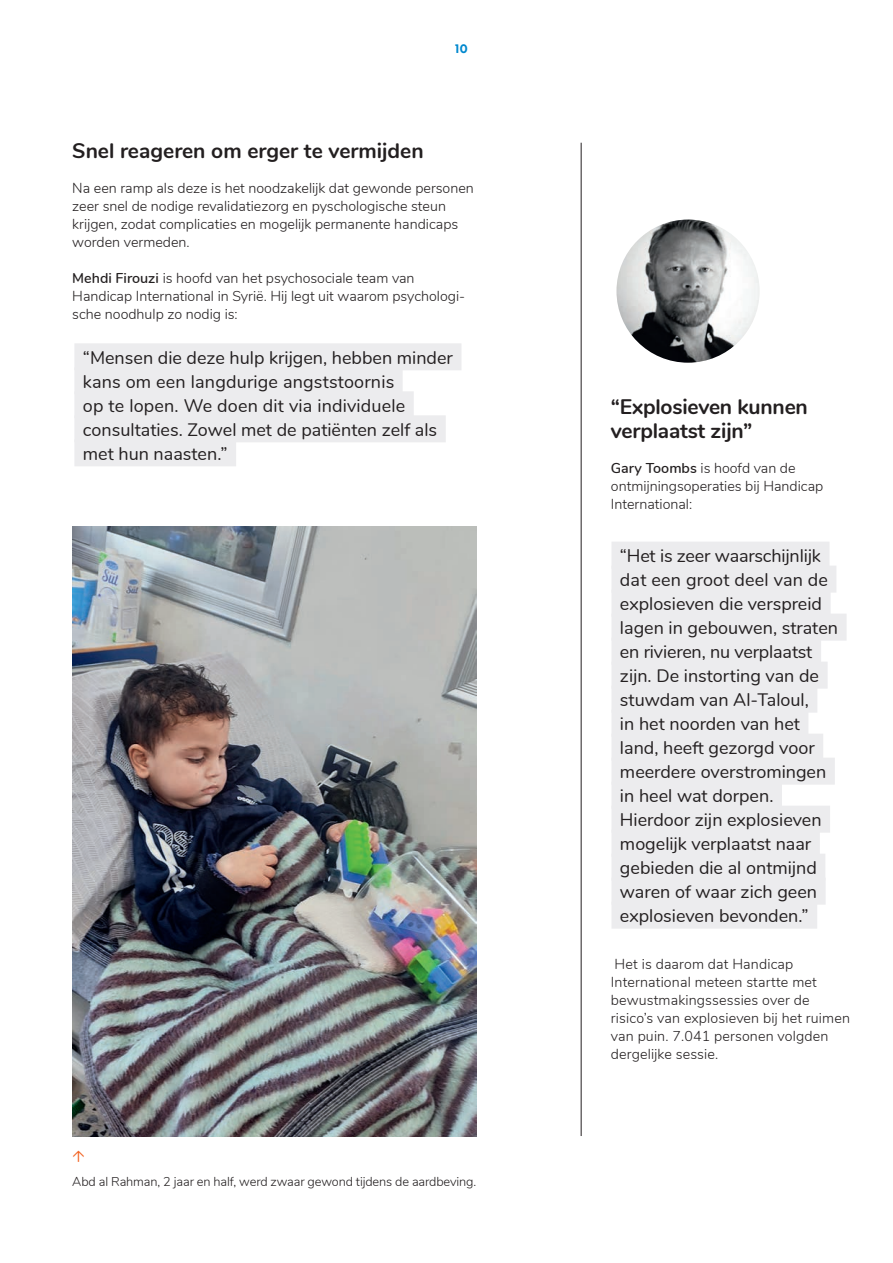
<style>
.page{position:relative;width:893px;height:1263px;background:#fff}
.page>*{position:absolute;margin:0;border:0;box-sizing:border-box;transform-origin:0 0}
.t1{font:700 21px/24px "Nunito";letter-spacing:-.01em;color:#231f20}
.t2{font:18px/24px "Nunito";color:#231f20}
.t3{font:300 14.25px/18px "Nunito";color:#231f20}
.t4{font:300 12.75px "Nunito";letter-spacing:-.01em;color:#231f20}
.t5{font:700 12px "Brother 1816 Printed";color:#0088ce}
.s1{font-weight:600}
</style>
<div class="page">
<div style="left:74px;top:343px;width:387px;height:27px;background:#ececee"></div>
<div style="left:74px;top:367px;width:329px;height:27px;background:#ececee"></div>
<div style="left:74px;top:391px;width:340px;height:27px;background:#ececee"></div>
<div style="left:74px;top:415px;width:372px;height:27px;background:#ececee"></div>
<div style="left:74px;top:439px;width:162px;height:27px;background:#ececee"></div>
<div style="left:611px;top:542px;width:218px;height:27px;background:#ececee"></div>
<div style="left:611px;top:566px;width:225px;height:27px;background:#ececee"></div>
<div style="left:611px;top:590px;width:220px;height:27px;background:#ececee"></div>
<div style="left:611px;top:614px;width:236px;height:27px;background:#ececee"></div>
<div style="left:611px;top:638px;width:210px;height:27px;background:#ececee"></div>
<div style="left:611px;top:662px;width:217px;height:27px;background:#ececee"></div>
<div style="left:611px;top:686px;width:206px;height:27px;background:#ececee"></div>
<div style="left:611px;top:710px;width:197px;height:27px;background:#ececee"></div>
<div style="left:611px;top:734px;width:212px;height:27px;background:#ececee"></div>
<div style="left:611px;top:758px;width:224px;height:27px;background:#ececee"></div>
<div style="left:611px;top:782px;width:171px;height:27px;background:#ececee"></div>
<div style="left:611px;top:806px;width:219px;height:27px;background:#ececee"></div>
<div style="left:611px;top:830px;width:209px;height:27px;background:#ececee"></div>
<div style="left:611px;top:854px;width:214px;height:27px;background:#ececee"></div>
<div style="left:611px;top:878px;width:215px;height:27px;background:#ececee"></div>
<div style="left:611px;top:902px;width:206px;height:27px;background:#ececee"></div>
<img style="left:616px;top:220px;width:144px;height:143px;border-radius:72px">
<img style="left:72px;top:527px;width:404px;height:609px">
<hr style="left:581px;top:143px;width:1px;height:993px;background:#231f20">
<p class="t5" style="left:455px;top:40px;width:14px">10</p>
<h1 class="t1" style="left:72px;top:137px;width:353px">Snel reageren om erger te vermijden</h1>
<p class="t3" style="left:72px;top:178px;width:403px">Na een ramp als deze is het noodzakelijk dat gewonde personen zeer snel de nodige revalidatiezorg en pyschologische steun krijgen, zodat complicaties en mogelijk permanente handicaps worden vermeden.</p>
<p class="t3" style="left:72px;top:268px;width:394px"><span class="s1">Mehdi Firouzi</span> is hoofd van het psychosociale team van<br>Handicap International in Syrië. Hij legt uit waarom psychologi&shy;sche noodhulp zo nodig is:</p>
<p class="t2" style="left:83px;top:345px;width:372px">“Mensen die deze hulp krijgen, hebben minder kans om een langdurige angststoornis<br>op te lopen. We doen dit via individuele consultaties. Zowel met de patiënten zelf als met hun naasten.”</p>
<p class="t4" style="left:72px;top:1173px;width:405px">Abd al Rahman, 2 jaar en half, werd zwaar gewond tijdens de aardbeving.</p>
<h1 class="t1" style="left:611px;top:394px;width:198px">“Explosieven kunnen verplaatst zijn”</h1>
<p class="t3" style="left:611px;top:459px;width:214px"><span class="s1">Gary Toombs</span> is hoofd van de ontmijningsoperaties bij Handicap<br>International:</p>
<p class="t2" style="left:620px;top:543px;width:220px">“Het is zeer waarschijnlijk dat een groot deel van de explosieven die verspreid lagen in gebouwen, straten en rivieren, nu verplaatst zijn. De instorting van de stuwdam van Al-Taloul,<br>in het noorden van het land, heeft gezorgd voor meerdere overstromingen in heel wat dorpen.<br>Hierdoor zijn explosieven mogelijk verplaatst naar gebieden die al ontmijnd waren of waar zich geen explosieven bevonden.”</p>
<p class="t3" style="left:611px;top:954px;width:241px">Het is daarom dat Handicap<br>International meteen startte met bewustmakingssessies over de risico’s van explosieven bij het ruimen van puin. 7.041 personen volgden dergelijke sessie.</p>
</div>
